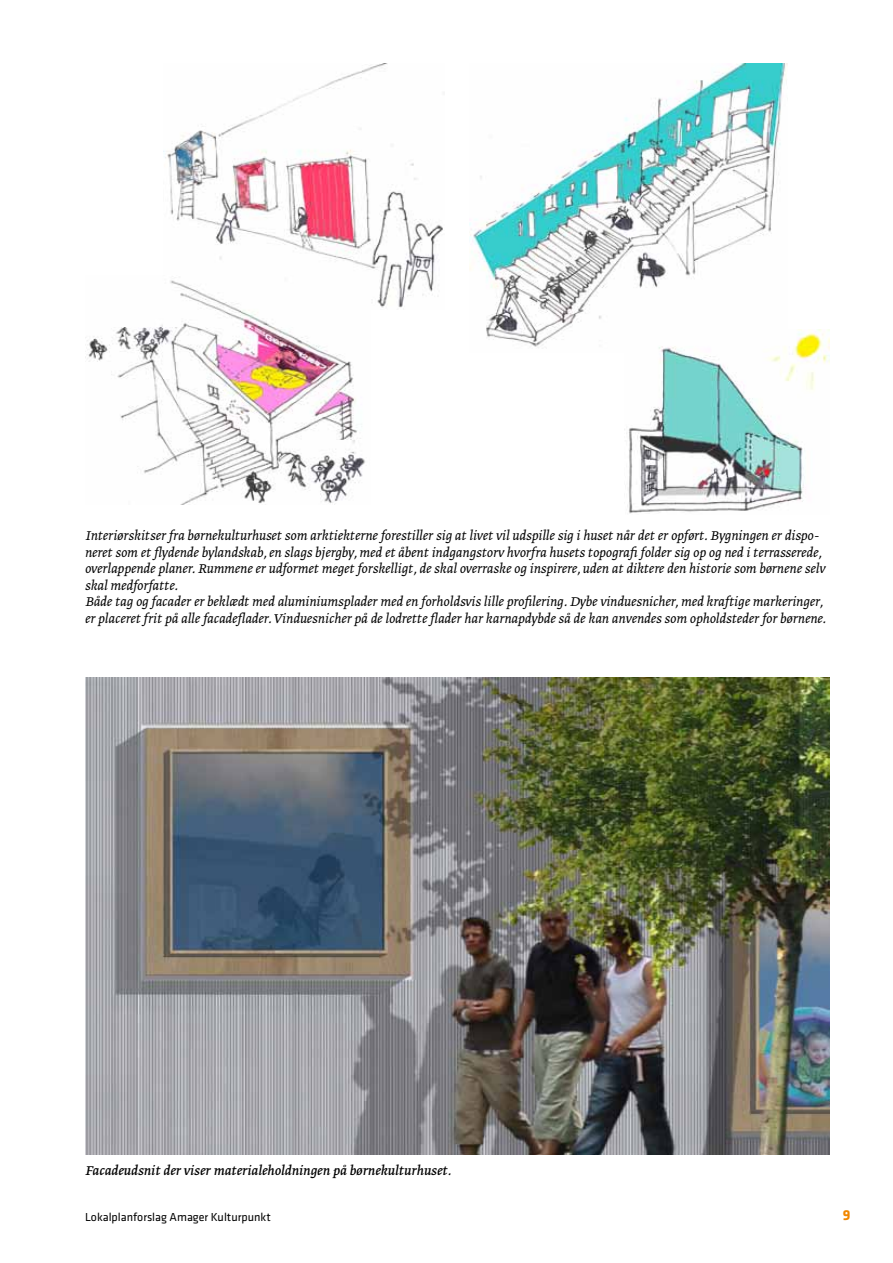
<style>
.page{position:relative;width:893px;height:1263px;background:#fff}
.page>*{position:absolute;margin:0;border:0;box-sizing:border-box;transform-origin:0 0}
.t1{font:italic 300 15px/16.5px "Greta Text";color:#000}
.t2{font:italic 15px "Greta Text";color:#000}
.t3{font:700 15px "Klavika";color:#f18700}
.t4{font:12px "Klavika";color:#000}
</style>
<div class="page">
<img style="left:85px;top:677px;width:744px;height:477px">
<img style="left:163px;top:63px;width:280px;height:245px">
<img style="left:469px;top:64px;width:319px;height:284px">
<img style="left:85px;top:276px;width:285px;height:229px">
<img style="left:625px;top:329px;width:204px;height:185px">
<p class="t1" style="left:85px;top:528px;width:743px">Interiørskitser fra børnekulturhuset som arktiekterne forestiller sig at livet vil udspille sig i huset når det er opført. Bygningen er dispo&shy;neret som et flydende bylandskab, en slags bjergby, med et åbent indgangstorv hvorfra husets topografi folder sig op og ned i terrasserede, overlappende planer. Rummene er udformet meget forskelligt, de skal overraske og inspirere, uden at diktere den historie som børnene selv skal medforfatte.<br>Både tag og facader er beklædt med aluminiumsplader med en forholdsvis lille profilering. Dybe vinduesnicher, med kraftige markeringer, er placeret frit på alle facadeflader. Vinduesnicher på de lodrette flader har karnapdybde så de kan anvendes som opholdsteder for børnene.</p>
<p class="t2" style="left:85px;top:1165px;width:368px">Facadeudsnit der viser materialeholdningen på børnekulturhuset.</p>
<p class="t4" style="left:85px;top:1212px;width:187px">Lokalplanforslag Amager Kulturpunkt</p>
<p class="t3" style="left:843px;top:1209px;width:9px">9</p>
</div>
